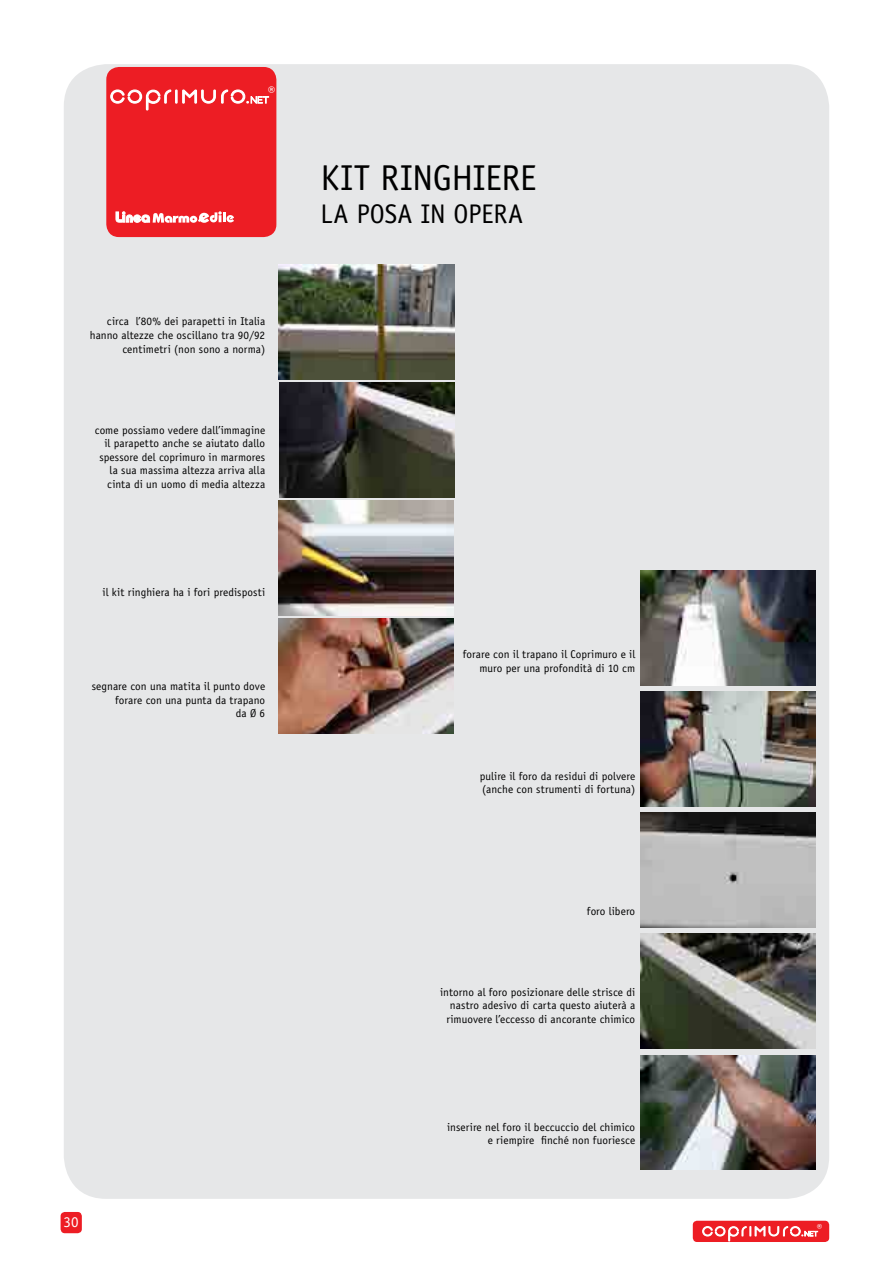
<style>
.page{position:relative;width:893px;height:1263px;background:#fff}
.page>*{position:absolute;margin:0;border:0;box-sizing:border-box;transform-origin:0 0}
.t1{font:36px "Officina Sans";letter-spacing:-.01em;color:#000}
.t2{font:27px "Officina Sans";color:#000}
.t3{font:15px "Officina Sans";color:#fff}
.t4{font:700 13.8px "Officina Sans";color:#fff}
.t5{font:11.25px/13.5px "Officina Sans";letter-spacing:.005em;color:#000;text-align:right}
.t6{font:700 10.05px "Officina Sans";color:#fff}
</style>
<div class="page">
<div style="left:61px;top:1212px;width:21px;height:21px;background:#ed1d24;border-radius:4px"></div>
<div style="left:693px;top:1221px;width:136px;height:21px;background:#ed1d24;border-radius:4px"></div>
<svg style="left:702px;top:1226px;width:116px;height:16px"></svg>
<div style="left:64px;top:64px;width:765px;height:1135px;background:#e6e7e8;border-radius:43px"></div>
<div style="left:106px;top:67px;width:170px;height:170px;background:#ed1d24;border-radius:13px"></div>
<svg style="left:116px;top:211px;width:118px;height:12px"></svg>
<svg style="left:110px;top:89px;width:159px;height:22px"></svg>
<img style="left:279px;top:383px;width:175px;height:114px">
<img style="left:278px;top:501px;width:176px;height:114px">
<img style="left:279px;top:265px;width:175px;height:114px">
<img style="left:278px;top:619px;width:176px;height:114px">
<img style="left:640px;top:570px;width:175px;height:115px">
<img style="left:640px;top:691px;width:175px;height:115px">
<img style="left:640px;top:813px;width:175px;height:114px">
<img style="left:640px;top:934px;width:175px;height:115px">
<img style="left:640px;top:1055px;width:175px;height:115px">
<p class="t4" style="left:268px;top:83px;width:9px">®</p>
<p class="t5" style="left:90px;top:315px;width:177px">circa l’80% dei parapetti in Italia hanno altezze che oscillano tra 90/92 centimetri (non sono a norma)</p>
<p class="t5" style="left:95px;top:423px;width:172px">come possiamo vedere dall’immagine il parapetto anche se aiutato dallo spessore del coprimuro in marmores la sua massima altezza arriva alla cinta di un uomo di media altezza</p>
<p class="t5" style="left:103px;top:585px;width:164px">il kit ringhiera ha i fori predisposti</p>
<p class="t5" style="left:92px;top:679px;width:175px">segnare con una matita il punto dove forare con una punta da trapano<br>da Ø 6</p>
<h1 class="t1" style="left:321px;top:157px;width:217px">kIT RINGHIERE</h1>
<h2 class="t2" style="left:321px;top:198px;width:64px">la Posa</h2>
<h2 class="t2" style="left:420px;top:198px;width:62px">in Opera</h2>
<p class="t5" style="left:463px;top:648px;width:174px">forare con il trapano il Coprimuro e il muro per una profondità di 10 cm</p>
<p class="t5" style="left:480px;top:769px;width:157px;text-align:left">pulire il foro da residui di polvere (anche con strumenti di fortuna)</p>
<p class="t5" style="left:587px;top:904px;width:50px">foro libero</p>
<p class="t5" style="left:440px;top:985px;width:197px">intorno al foro posizionare delle strisce di nastro adesivo di carta questo aiuterà a rimuovere l’eccesso di ancorante chimico</p>
<p class="t5" style="left:447px;top:1120px;width:190px">inserire nel foro il beccuccio del chimico e riempire finché non fuoriesce</p>
<h3 class="t3" style="left:64px;top:1213px;width:16px">30</h3>
<p class="t6" style="left:817px;top:1221px;width:7px">®</p>
</div>
